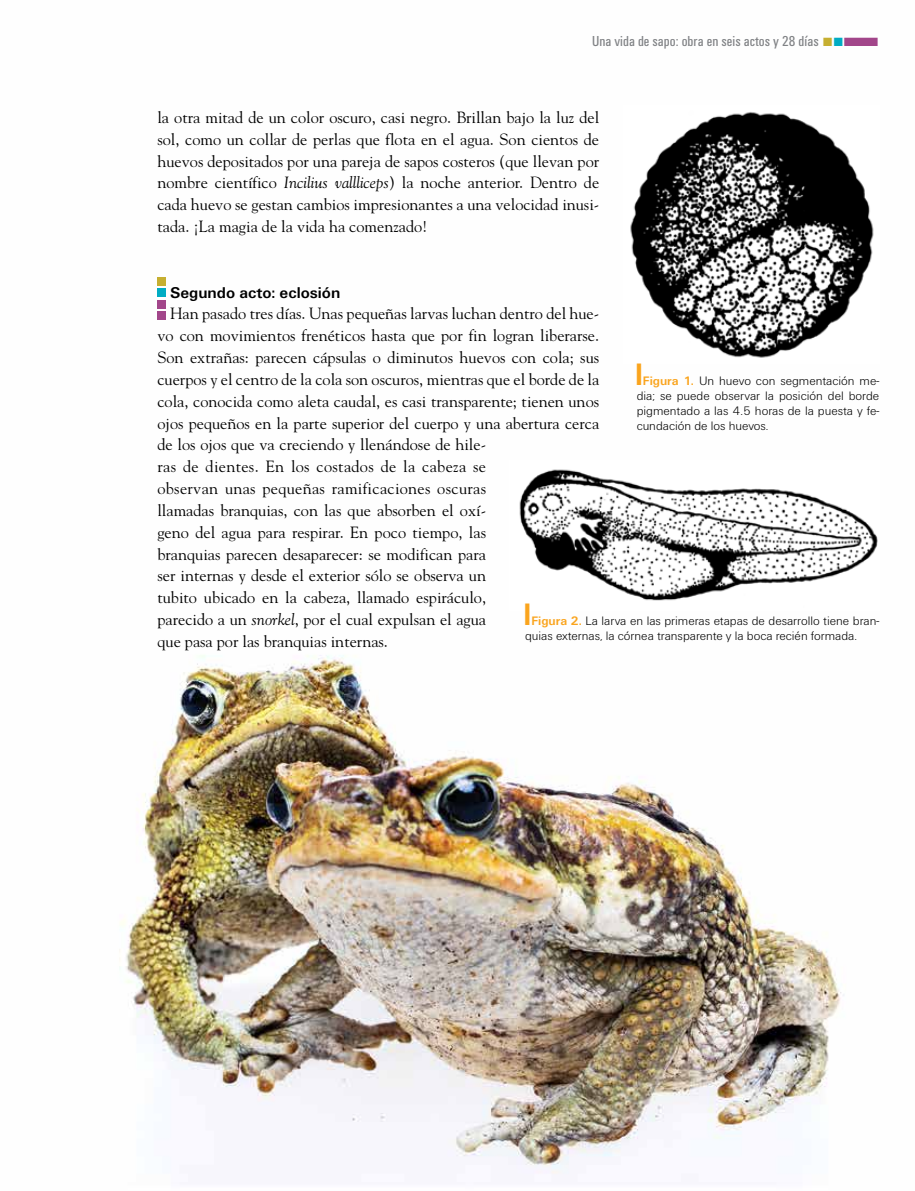
<style>
.page{position:relative;width:915px;height:1191px;background:#fff}
.page>*{position:absolute;margin:0;border:0;box-sizing:border-box;transform-origin:0 0}
.t1{font:16.2px/21.8px "Goudy";color:#000;text-align:justify}
.t2{font:700 16.2px "Unitus T";color:#000}
.t3{font:condensed 15px "Unitus T";letter-spacing:.005em;color:#808285}
.t4{font:300 12.75px/15px "Unitus T";color:#000;text-align:justify}
.s1{color:#c6af31}
.s2{color:#00acc3}
.s3{color:#a2468a}
.s4{font-style:italic}
.s5{color:#faa41d}
.s6{font-weight:700;color:#faa41d}
</style>
<div class="page">
<img style="left:119px;top:308px;width:725px;height:866px">
<div style="left:157px;top:311px;width:9px;height:8px;background:#a2468a"></div>
<div style="left:157px;top:300px;width:9px;height:8px;background:#a2468a"></div>
<div style="left:157px;top:288px;width:9px;height:9px;background:#00acc3"></div>
<div style="left:157px;top:277px;width:9px;height:9px;background:#c6af31"></div>
<img style="left:623px;top:112px;width:251px;height:251px">
<img style="left:509px;top:460px;width:369px;height:150px">
<svg style="left:633px;top:1130px;width:6px;height:6px"></svg>
<svg style="left:776px;top:1130px;width:6px;height:6px"></svg>
<p class="t3" style="left:591px;top:32px;width:289px">Una vida de sapo: obra en seis actos y 28 días <span class="s1">■</span><span class="s2">■</span><span class="s3">■</span></p>
<p class="t1" style="left:157px;top:106px;width:443px">la otra mitad de un color oscuro, casi negro. Brillan bajo la luz del sol, como un collar de perlas que flota en el agua. Son cientos de huevos depositados por una pareja de sapos costeros (que llevan por nombre científico <span class="s4">Incilius vallliceps</span>) la noche anterior. Dentro de cada huevo se gestan cambios impresionantes a una velocidad inusi&shy;tada. ¡La magia de la vida ha comenzado!</p>
<p class="t2" style="left:170px;top:283px;width:172px">Segundo acto: eclosión</p>
<p class="t1" style="left:157px;top:302px;width:443px;text-align:left;text-indent:13px">Han pasado tres días. Unas pequeñas larvas luchan dentro del hue&shy;vo con movimientos frenéticos hasta que por fin logran liberarse.<br>Son extrañas: parecen cápsulas o diminutos huevos con cola; sus cuerpos y el centro de la cola son oscuros, mientras que el borde de la cola, conocida como aleta caudal, es casi transparente; tienen unos ojos pequeños en la parte superior del cuerpo y una abertura cerca de los ojos que va creciendo y llenándose de hile-<br>ras de dientes. En los costados de la cabeza se<br>observan unas pequeñas ramificaciones oscuras<br>llamadas branquias, con las que absorben el oxí-<br>geno del agua para respirar. En poco tiempo, las<br>branquias parecen desaparecer: se modifican para<br>ser internas y desde el exterior sólo se observa un<br>tubito ubicado en la cabeza, llamado espiráculo,<br>parecido a un <span class="s4">snorkel</span>, por el cual expulsan el agua<br>que pasa por las branquias internas.</p>
<p class="t4" style="left:636px;top:373px;width:244px"><span class="s5">■</span> <span class="s6">Figura 1.</span> Un huevo con segmentación me&shy;dia; se puede observar la posición del borde pigmentado a las 4.5 horas de la puesta y fe&shy;cundación de los huevos.</p>
<p class="t4" style="left:525px;top:613px;width:355px"><span class="s5">■</span> <span class="s6">Figura 2.</span> La larva en las primeras etapas de desarrollo tiene bran&shy;quias externas, la córnea transparente y la boca recién formada.</p>
</div>
